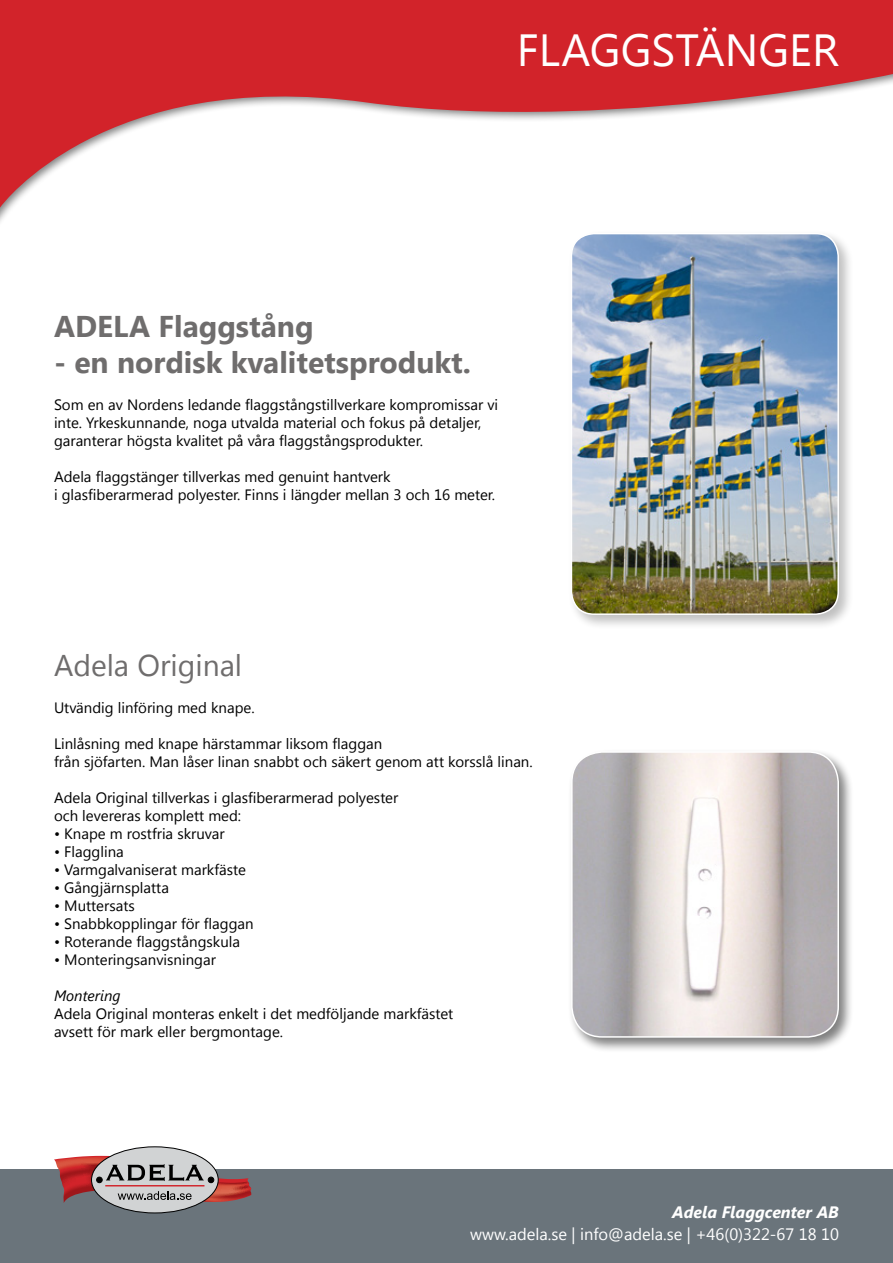
<style>
.page{position:relative;width:893px;height:1263px;background:#fff}
.page>*{position:absolute;margin:0;border:0;box-sizing:border-box;transform-origin:0 0}
.t1{font:45px "Segoe UI";color:#fff}
.t2{font:700 30px "Segoe UI";color:#6f6d6d}
.t3{font:30px "Segoe UI";color:#6f6d6d}
.t4{font:16.5px "Segoe UI";color:#fff}
.t5{font:italic 700 16.5px "Segoe UI";color:#fff}
.t6{font:15px/18px "Segoe UI";color:#000}
.t7{font:italic 15px "Segoe UI";color:#000}
</style>
<div class="page">
<svg style="left:0;top:0;width:893px;height:222px"></svg>
<div style="left:568px;top:230px;width:286px;height:400px;background:#000;opacity:.25"></div>
<img style="left:571px;top:234px;width:267px;height:380px">
<div style="left:571px;top:233px;width:268px;height:382px;border:2px solid #fff;border-radius:23px"></div>
<div style="left:568px;top:748px;width:286px;height:305px;background:#000;opacity:.5"></div>
<img style="left:572px;top:752px;width:266px;height:285px">
<div style="left:571px;top:751px;width:268px;height:287px;border:2px solid #fff;border-radius:30px"></div>
<div style="left:0;top:1169px;width:893px;height:94px;background:#6a747b"></div>
<div style="left:92px;top:1147px;width:126px;height:66px;background:#d1d3d4;border-radius:50%"></div>
<svg style="left:54px;top:1156px;width:197px;height:47px"></svg>
<hr style="left:105px;top:1185px;width:99px;height:1px;background:#d2232a">
<h1 class="t1" style="left:517px;top:19px;width:323px">FLAGGSTÄNGER</h1>
<h2 class="t2" style="left:54px;top:304px;width:261px">ADELA Flaggstång</h2>
<h2 class="t2" style="left:54px;top:340px;width:419px">- en nordisk kvalitetsprodukt.</h2>
<p class="t6" style="left:54px;top:395px;width:446px">Som en av Nordens ledande flaggstångstillverkare kompromissar vi inte. Yrkeskunnande, noga utvalda material och fokus på detaljer, garanterar högsta kvalitet på våra flaggstångsprodukter.</p>
<p class="t6" style="left:54px;top:467px;width:443px">Adela flaggstänger tillverkas med genuint hantverk<br>i glasfiberarmerad polyester. Finns i längder mellan 3 och 16 meter.</p>
<h2 class="t3" style="left:54px;top:645px;width:190px">Adela Original</h2>
<p class="t6" style="left:54px;top:698px;width:202px">Utvändig linföring med knape.</p>
<p class="t6" style="left:54px;top:734px;width:480px">Linlåsning med knape härstammar liksom flaggan<br>från sjöfarten. Man låser linan snabbt och säkert genom att korsslå linan.</p>
<p class="t6" style="left:54px;top:788px;width:346px">Adela Original tillverkas i glasfiberarmerad polyester och levereras komplett med:</p>
<p class="t6" style="left:54px;top:824px;width:172px">• Knape m rostfria skruvar</p>
<p class="t6" style="left:54px;top:842px;width:71px">• Flagglina</p>
<p class="t6" style="left:54px;top:860px;width:193px">• Varmgalvaniserat markfäste</p>
<p class="t6" style="left:54px;top:878px;width:116px">• Gångjärnsplatta</p>
<p class="t6" style="left:54px;top:896px;width:82px">• Muttersats</p>
<p class="t6" style="left:54px;top:914px;width:201px">• Snabbkopplingar för flaggan</p>
<p class="t6" style="left:54px;top:932px;width:188px">• Roterande flaggstångskula</p>
<p class="t6" style="left:54px;top:950px;width:163px">• Monteringsanvisningar</p>
<p class="t7" style="left:54px;top:985px;width:68px">Montering</p>
<p class="t6" style="left:54px;top:1004px;width:401px">Adela Original monteras enkelt i det medföljande markfästet avsett för mark eller bergmontage.</p>
<p class="t5" style="left:672px;top:1200px;width:168px">Adela Flaggcenter AB</p>
<p class="t4" style="left:470px;top:1223px;width:370px">www.adela.se | info@adela.se | +46(0)322-67 18 10</p>
</div>
